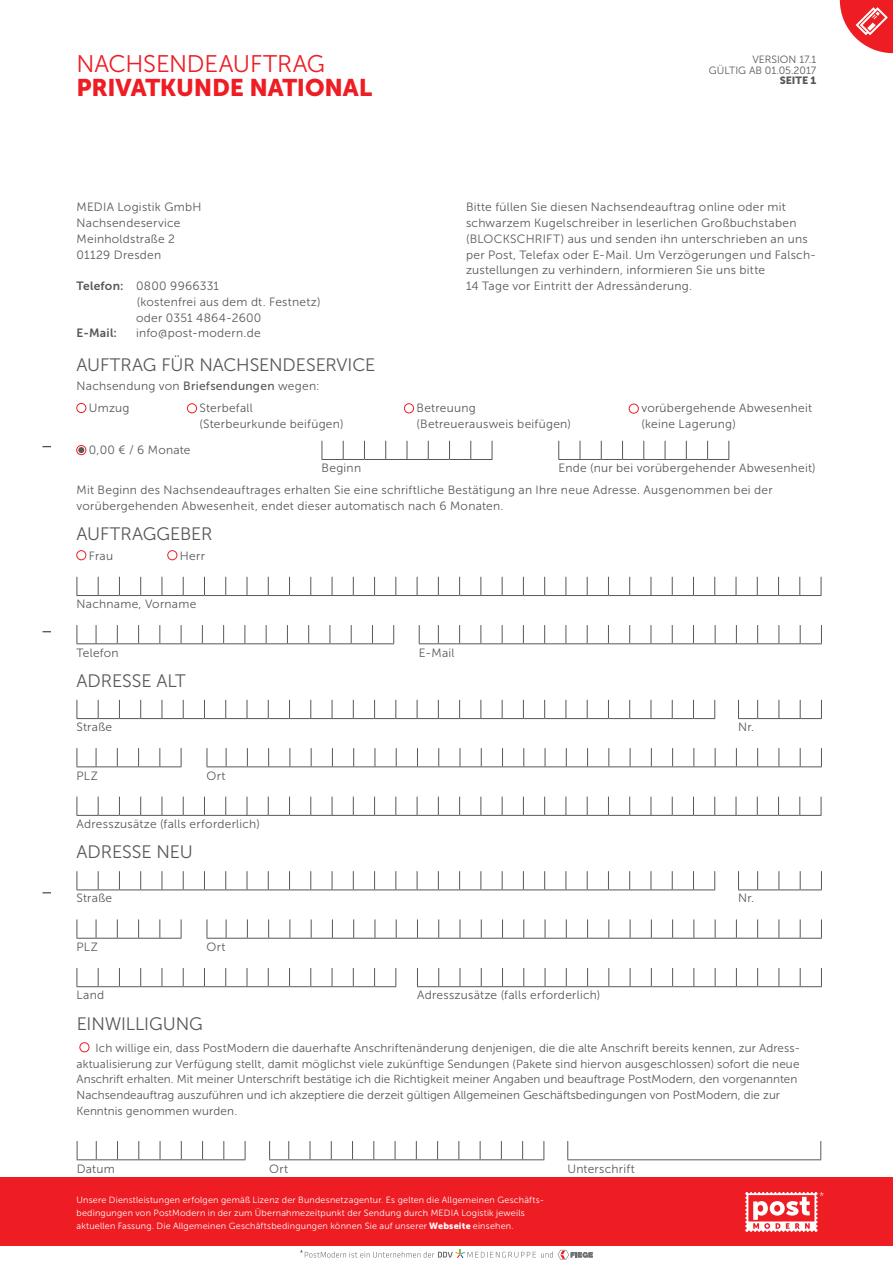
<style>
.page{position:relative;width:893px;height:1263px;background:#fff}
.page>*{position:absolute;margin:0;border:0;box-sizing:border-box;transform-origin:0 0}
.t1{font:24px "Museo Sans 900";letter-spacing:-.01em;color:#ee1d23}
.t2{font:24px "Museo Sans 300";letter-spacing:-.01em;color:#ee1d23}
.t3{font:18px "Museo Sans 300";letter-spacing:-.005em;color:#57585a}
.t4{font:12px/15.8px "Museo Sans 300";letter-spacing:.025em;color:#57585a}
.t5{font:12px "Museo Sans 700";color:#57585a}
.t6{font:11.7px/15.5px "Museo Sans 300";color:#57585a}
.t7{font:10.5px/10.5px "Museo Sans 300";color:#57585a;text-align:right}
.t8{font:10.5px "Museo Sans 900";color:#57585a}
.t9{font:9px/12.8px "Museo Sans 300";letter-spacing:.025em;color:#fff}
.s1{font-family:"Museo Sans 700"}
.s2{font-family:"Museo Sans 500"}
.s3{font-family:"Museo Sans 900"}
</style>
<div class="page">
<svg style="left:300px;top:1249px;width:293px;height:10px"></svg>
<div style="left:0;top:1178px;width:893px;height:68px;background:#ee1d23"></div>
<svg style="left:745px;top:1192px;width:79px;height:40px"></svg>
<div style="left:77px;top:403px;width:9px;height:10px;border:1px solid #ee1d23;border-radius:50%"></div>
<div style="left:77px;top:550px;width:9px;height:10px;border:1px solid #ee1d23;border-radius:50%"></div>
<div style="left:168px;top:550px;width:9px;height:10px;border:1px solid #ee1d23;border-radius:50%"></div>
<div style="left:187px;top:404px;width:10px;height:9px;border:1px solid #ee1d23;border-radius:50%"></div>
<div style="left:404px;top:404px;width:10px;height:9px;border:1px solid #ee1d23;border-radius:50%"></div>
<div style="left:77px;top:445px;width:9px;height:10px;border:1px solid #ee1d23;border-radius:50%"></div>
<svg style="left:78px;top:447px;width:6px;height:6px"></svg>
<div style="left:629px;top:404px;width:9px;height:9px;border:1px solid #ee1d23;border-radius:50%"></div>
<svg style="left:322px;top:441px;width:171px;height:19px"></svg>
<svg style="left:77px;top:577px;width:745px;height:19px"></svg>
<svg style="left:77px;top:700px;width:638px;height:19px"></svg>
<svg style="left:77px;top:797px;width:745px;height:19px"></svg>
<svg style="left:77px;top:625px;width:317px;height:19px"></svg>
<svg style="left:77px;top:748px;width:105px;height:19px"></svg>
<svg style="left:207px;top:748px;width:615px;height:19px"></svg>
<svg style="left:419px;top:625px;width:403px;height:19px"></svg>
<svg style="left:738px;top:700px;width:84px;height:19px"></svg>
<svg style="left:558px;top:441px;width:171px;height:19px"></svg>
<svg style="left:77px;top:871px;width:638px;height:19px"></svg>
<svg style="left:77px;top:968px;width:319px;height:19px"></svg>
<svg style="left:417px;top:968px;width:405px;height:19px"></svg>
<svg style="left:77px;top:919px;width:105px;height:20px"></svg>
<svg style="left:207px;top:919px;width:615px;height:20px"></svg>
<svg style="left:738px;top:871px;width:84px;height:19px"></svg>
<svg style="left:77px;top:1141px;width:169px;height:19px"></svg>
<svg style="left:269px;top:1141px;width:275px;height:19px"></svg>
<svg style="left:567px;top:1141px;width:1px;height:18px"></svg>
<hr style="left:567px;top:1159px;width:254px;height:1px;background:#57585a">
<svg style="left:820px;top:1141px;width:1px;height:18px"></svg>
<svg style="left:840px;top:0;width:53px;height:53px"></svg>
<div style="left:80px;top:1042px;width:9px;height:10px;border:1px solid #ee1d23;border-radius:50%"></div>
<h1 class="t2" style="left:77px;top:51px;width:250px">NACHSENDEAUFTRAG</h1>
<h1 class="t1" style="left:77px;top:74px;width:297px">PRIVATKUNDE NATIONAL</h1>
<p class="t4" style="left:77px;top:199px;width:126px">MEDIA Logistik GmbH<br>Nachsendeservice<br>Meinholdstraße 2<br>01129 Dresden</p>
<p class="t4" style="left:136px;top:278px;width:186px;text-indent:-60px"><span class="s1">Telefon:</span> 0800 9966331<br>(kostenfrei aus dem dt. Festnetz) oder 0351 4864-2600</p>
<p class="t5" style="left:77px;top:326px;width:42px">E-Mail:</p>
<p class="t4" style="left:136px;top:325px;width:126px">info@post- modern.de</p>
<h2 class="t3" style="left:77px;top:355px;width:300px">AUFTRAG FÜR NACHSENDESERVICE</h2>
<p class="t4" style="left:77px;top:379px;width:245px">Nachsendung von <span class="s2">Briefsendungen</span> wegen:</p>
<p class="t7" style="left:709px;top:54px;width:109px">VERSION 17.1<br>GÜLTIG AB 01.05.2017</p>
<p class="t8" style="left:780px;top:75px;width:38px">SEITE 1</p>
<p class="t4" style="left:466px;top:199px;width:352px">Bitte füllen Sie diesen Nachsendeauftrag online oder mit schwarzem Kugelschreiber in leserlichen Großbuchstaben (BLOCKSCHRIFT) aus und senden ihn unterschrieben an uns per Post, Telefax oder E- Mail. Um Verzögerungen und Falsch&shy;zustellungen zu verhindern, informieren Sie uns bitte<br>14 Tage vor Eintritt der Adressänderung.</p>
<p class="t4" style="left:89px;top:400px;width:42px">Umzug</p>
<p class="t4" style="left:89px;top:442px;width:103px">0,00 € / 6 Monate</p>
<p class="t4" style="left:200px;top:400px;width:145px">Sterbefall<br>(Sterbeurkunde beifügen)</p>
<p class="t4" style="left:417px;top:400px;width:156px">Betreuung (Betreuerausweis beifügen)</p>
<p class="t4" style="left:641px;top:400px;width:172px">vorübergehende Abwesenheit (keine Lagerung)</p>
<p class="t4" style="left:322px;top:460px;width:41px">Beginn</p>
<p class="t4" style="left:558px;top:460px;width:259px">Ende (nur bei vorübergehender Abwesenheit)</p>
<p class="t4" style="left:77px;top:482px;width:698px">Mit Beginn des Nachsendeauftrages erhalten Sie eine schriftliche Bestätigung an Ihre neue Adresse. Ausgenommen bei der vorübergehenden Abwesenheit, endet dieser automatisch nach 6 Monaten.</p>
<h2 class="t3" style="left:77px;top:524px;width:137px">AUFTRAGGEBER</h2>
<p class="t4" style="left:89px;top:548px;width:26px">Frau</p>
<p class="t4" style="left:180px;top:548px;width:27px">Herr</p>
<p class="t4" style="left:77px;top:596px;width:121px">Nachname, Vorname</p>
<p class="t4" style="left:77px;top:645px;width:44px">Telefon</p>
<h2 class="t3" style="left:77px;top:671px;width:111px">ADRESSE ALT</h2>
<p class="t4" style="left:77px;top:719px;width:37px">Straße</p>
<p class="t4" style="left:77px;top:768px;width:23px">PLZ</p>
<p class="t4" style="left:207px;top:768px;width:21px">Ort</p>
<p class="t4" style="left:77px;top:816px;width:185px">Adresszusätze (falls erforderlich)</p>
<h2 class="t3" style="left:77px;top:842px;width:118px">ADRESSE NEU</h2>
<p class="t4" style="left:77px;top:890px;width:37px">Straße</p>
<p class="t4" style="left:77px;top:939px;width:23px">PLZ</p>
<p class="t4" style="left:207px;top:939px;width:21px">Ort</p>
<p class="t4" style="left:419px;top:645px;width:37px">E-Mail</p>
<p class="t4" style="left:77px;top:987px;width:29px">Land</p>
<p class="t4" style="left:417px;top:987px;width:185px">Adresszusätze (falls erforderlich)</p>
<h2 class="t3" style="left:77px;top:1014px;width:128px">EINWILLIGUNG</h2>
<p class="t4" style="left:738px;top:719px;width:18px">Nr.</p>
<p class="t4" style="left:738px;top:890px;width:18px">Nr.</p>
<p class="t6" style="left:77px;top:1040px;width:725px;text-indent:19px">Ich willige ein, dass PostModern die dauerhafte Anschriftenänderung denjenigen, die die alte Anschrift bereits kennen, zur Adress&shy;aktualisierung zur Verfügung stellt, damit möglichst viele zukünftige Sendungen (Pakete sind hiervon ausgeschlossen) sofort die neue Anschrift erhalten. Mit meiner Unterschrift bestätige ich die Richtigkeit meiner Angaben und beauftrage PostModern, den vorgenannten Nachsendeauftrag auszuführen und ich akzeptiere die derzeit gültigen Allgemeinen Geschäftsbedingungen von PostModern, die zur</p>
<p class="t6" style="left:77px;top:1103px;width:162px">Kenntnis genommen wurden.</p>
<p class="t4" style="left:77px;top:1160px;width:39px">Datum</p>
<p class="t4" style="left:269px;top:1160px;width:21px">Ort</p>
<p class="t4" style="left:567px;top:1160px;width:69px">Unterschrift</p>
<p class="t9" style="left:77px;top:1194px;width:469px">Unsere Dienstleistungen erfolgen gemäß Lizenz der Bundesnetzagentur. Es gelten die Allgemeinen Geschäfts&shy;bedingungen von PostModern in der zum Übernahmezeitpunkt der Sendung durch MEDIA Logistik jeweils aktuellen Fassung. Die Allgemeinen Geschäftsbedingungen können Sie auf unserer <span class="s3">Webseite</span> einsehen.</p>
</div>
